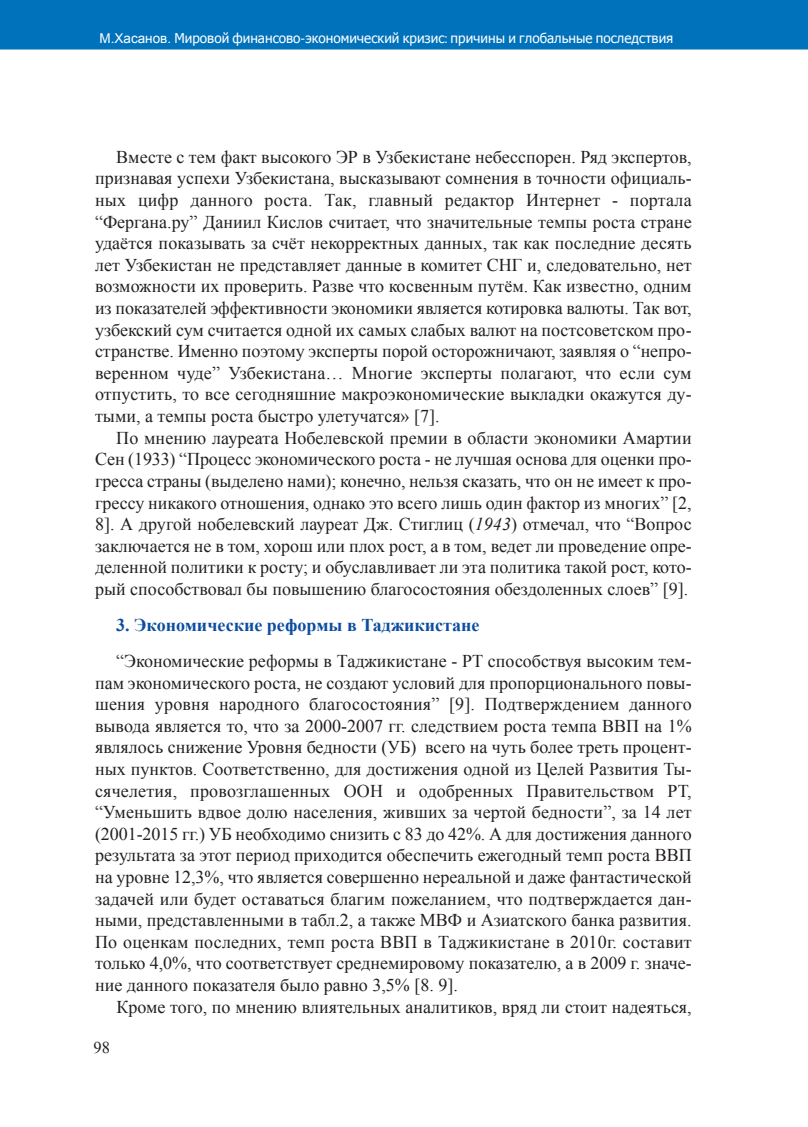
<style>
.page{position:relative;width:808px;height:1127px;background:#fff}
.page>*{position:absolute;margin:0;border:0;box-sizing:border-box;transform-origin:0 0}
.t1{font:18px/21.6px "Times New Roman";color:#231f20;text-align:justify}
.t2{font:700 18px "Times New Roman";color:#0d4da1}
.t3{font:16.5px "Times New Roman";color:#231f20}
.t4{font:13.5px "Tahoma";color:#fff}
.s1{font-family:"Arial"}
.s2{font-family:"Az Helvetica Neue";font-stretch:condensed}
.s3{font-style:italic}
</style>
<div class="page">
<div style="left:0;top:0;width:808px;height:49px;background:#0072bc"></div>
<p class="t4" style="left:100px;top:30px;width:575px"><span class="s1">M.Хасанов.</span> Мировой финансово<span class="s2">-</span>экономический кризис<span class="s2">:</span> причины и глобальные последствия</p>
<p class="t1" style="left:95px;top:146px;width:598px;text-indent:21px">Вместе с тем факт высокого ЭР в Узбекистане небесспорен. Ряд экспертов, признавая успехи Узбекистана, высказывают сомнения в точности официаль&shy;ных цифр данного роста. Так, главный редактор Интернет - портала “Фергана.ру” Даниил Кислов считает, что значительные темпы роста стране удаётся показывать за счёт некорректных данных, так как последние десять лет Узбекистан не представляет данные в комитет СНГ и, следовательно, нет возможности их проверить. Разве что косвенным путём. Как известно, одним из показателей эффективности экономики является котировка валюты. Так вот, узбекский сум считается одной их самых слабых валют на постсоветском про&shy;странстве. Именно поэтому эксперты порой осторожничают, заявляя о “непро&shy;веренном чуде” Узбекистана… Многие эксперты полагают, что если сум отпустить, то все сегодняшние макроэкономические выкладки окажутся ду&shy;тыми, а темпы роста быстро улетучатся» [7].</p>
<p class="t1" style="left:95px;top:427px;width:598px;text-indent:21px">По мнению лауреата Нобелевской премии в области экономики Амартии Сен (1933) “Процесс экономического роста - не лучшая основа для оценки про&shy;гресса страны (выделено нами); конечно, нельзя сказать, что он не имеет к про&shy;грессу никакого отношения, однако это всего лишь один фактор из многих” [2, 8]. А другой нобелевский лауреат Дж. Стиглиц (<span class="s3">1943</span>) отмечал, что “Вопрос заключается не в том, хорош или плох рост, а в том, ведет ли проведение опре&shy;деленной политики к росту; и обуславливает ли эта политика такой рост, кото&shy;рый способствовал бы повышению благосостояния обездоленных слоев” [9].</p>
<p class="t2" style="left:116px;top:614px;width:365px">3. Экономические реформы в Таджикистане</p>
<p class="t1" style="left:95px;top:650px;width:598px;text-indent:21px">“Экономические реформы в Таджикистане - РТ способствуя высоким тем&shy;пам экономического роста, не создают условий для пропорционального повы&shy;шения уровня народного благосостояния” [9]. Подтверждением данного вывода является то, что за 2000-2007 гг. следствием роста темпа ВВП на 1% являлось снижение Уровня бедности (УБ) всего на чуть более треть процент&shy;ных пунктов. Соответственно, для достижения одной из Целей Развития Ты&shy;сячелетия, провозглашенных ООН и одобренных Правительством РТ, “Уменьшить вдвое долю населения, живших за чертой бедности”, за 14 лет (2001-2015 гг.) УБ необходимо снизить с 83 до 42%. А для достижения данного результата за этот период приходится обеспечить ежегодный темп роста ВВП на уровне 12,3%, что является совершенно нереальной и даже фантастической задачей или будет оставаться благим пожеланием, что подтверждается дан&shy;ными, представленными в табл.2, а также МВФ и Азиатского банка развития.<br>По оценкам последних, темп роста ВВП в Таджикистане в 2010г. составит только 4,0%, что соответствует среднемировому показателю, а в 2009 г. значе&shy;ние данного показателя было равно 3,5% [8. 9].</p>
<p class="t1" style="left:116px;top:996px;width:577px">Кроме того, по мнению влиятельных аналитиков, вряд ли стоит надеяться,</p>
<p class="t3" style="left:94px;top:1038px;width:18px">98</p>
</div>
